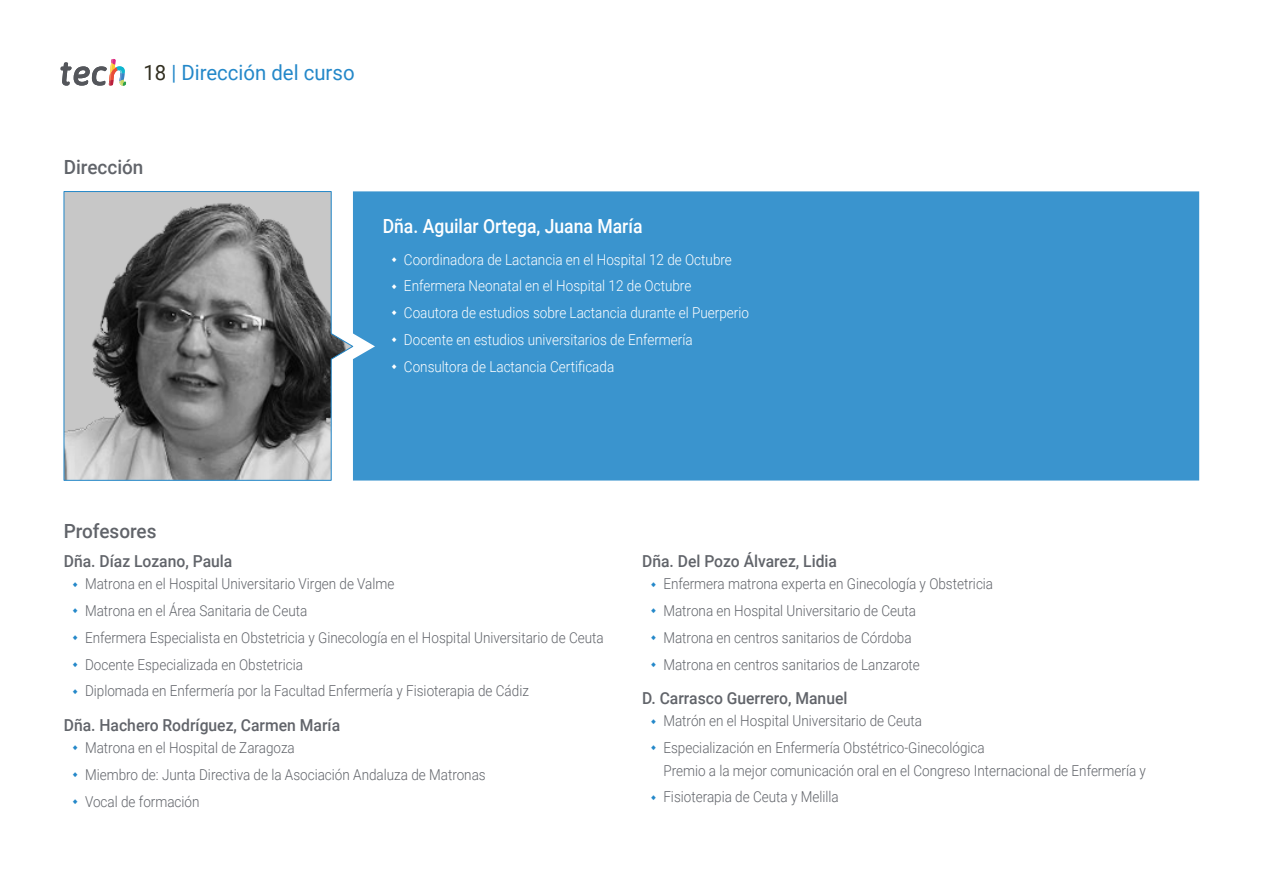
<style>
.page{position:relative;width:1263px;height:893px;background:#fff}
.page>*{position:absolute;margin:0;border:0;box-sizing:border-box;transform-origin:0 0}
.t1{font:21px "Roboto";color:#2488c9}
.t2{font:500 19.5px "Roboto";color:#fff;scale:.9 1}
.t3{font:500 19.5px "Roboto";color:#61646a}
.t4{font:500 16.5px "Roboto";color:#61646a;scale:.95 1}
.t5{font:300 15px/26.7px "Roboto";color:#61646a;scale:.9 1}
.t6{font:300 15px/26.7px "Roboto";color:#fff;scale:.9 1}
.s1{color:#312e20}
</style>
<div class="page">
<div style="left:353px;top:191px;width:846px;height:290px;background:#3a94ce"></div>
<svg style="left:64px;top:191px;width:289px;height:290px;background:#8b8c8d"></svg>
<svg style="left:61px;top:59px;width:65px;height:27px"></svg>
<svg style="left:392px;top:257px;width:5px;height:5px"></svg>
<svg style="left:392px;top:284px;width:5px;height:5px"></svg>
<svg style="left:392px;top:310px;width:5px;height:5px"></svg>
<svg style="left:392px;top:337px;width:5px;height:5px"></svg>
<svg style="left:392px;top:364px;width:5px;height:5px"></svg>
<h1 class="t1" style="left:144px;top:57px;width:213px"><span class="s1">18</span> | Dirección del curso</h1>
<h2 class="t3" style="left:64px;top:154px;width:81px">Dirección</h2>
<h2 class="t3" style="left:64px;top:517px;width:94px">Profesores</h2>
<h2 class="t2" style="left:383px;top:212px;width:290px">Dña. Aguilar Ortega, Juana María</h2>
<p class="t6" style="left:404px;top:245px;width:385px">Coordinadora de Lactancia en el Hospital 12 de Octubre Enfermera Neonatal en el Hospital 12 de Octubre Coautora de estudios sobre Lactancia durante el Puerperio Docente en estudios universitarios de Enfermería Consultora de Lactancia Certificada</p>
<p class="t4" style="left:64px;top:550px;width:179px">Dña. Díaz Lozano, Paula</p>
<p class="t5" style="left:85px;top:570px;width:578px">Matrona en el Hospital Universitario Virgen de Valme<br>Matrona en el Área Sanitaria de Ceuta<br>Enfermera Especialista en Obstetricia y Ginecología en el Hospital Universitario de Ceuta Docente Especializada en Obstetricia<br>Diplomada en Enfermería por la Facultad Enfermería y Fisioterapia de Cádiz</p>
<p class="t4" style="left:64px;top:713px;width:292px">Dña. Hachero Rodríguez, Carmen María</p>
<p class="t5" style="left:85px;top:734px;width:447px">Matrona en el Hospital de Zaragoza<br>Miembro de: Junta Directiva de la Asociación Andaluza de Matronas<br>Vocal de formación</p>
<p class="t4" style="left:642px;top:550px;width:207px">Dña. Del Pozo Álvarez, Lidia</p>
<p class="t5" style="left:663px;top:570px;width:368px">Enfermera matrona experta en Ginecología y Obstetricia Matrona en Hospital Universitario de Ceuta<br>Matrona en centros sanitarios de Córdoba<br>Matrona en centros sanitarios de Lanzarote</p>
<p class="t4" style="left:642px;top:686px;width:218px">D. Carrasco Guerrero, Manuel</p>
<p class="t5" style="left:663px;top:707px;width:359px">Matrón en el Hospital Universitario de Ceuta<br>Especialización en Enfermería Obstétrico-Ginecológica</p>
<p class="t5" style="left:663px;top:756px;width:538px">Premio a la mejor comunicación oral en el Congreso Internacional de Enfermería y<br>Fisioterapia de Ceuta y Melilla</p>
</div>
